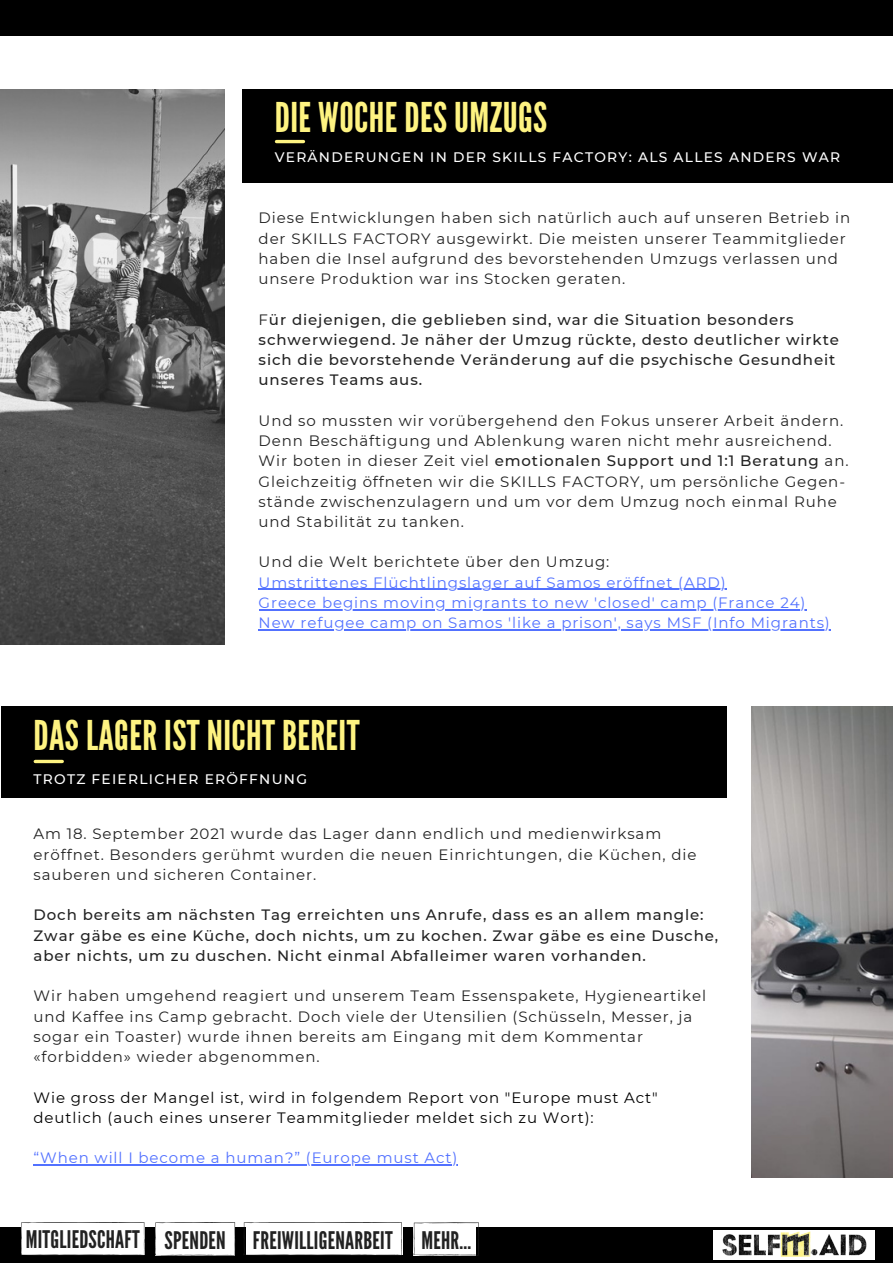
<style>
.page{position:relative;width:893px;height:1264px;background:#fff}
.page>*{position:absolute;margin:0;border:0;box-sizing:border-box;transform-origin:0 0}
.t1{font:40.95px "League Gothic";letter-spacing:.01em;color:#fef381}
.t2{font:24.15px "League Gothic";letter-spacing:.01em;color:#222}
.t3{font:15px/20.2px "Montserrat";letter-spacing:.06em;color:#222}
.t4{font:500 15px/20.2px "Montserrat";letter-spacing:.06em;color:#222}
.t5{font:15px/20.2px "Montserrat";letter-spacing:.06em;color:#5271ff}
.t6{font:15px/20.2px "Montserrat";letter-spacing:.06em;color:#000}
.t7{font:500 13.8px "Montserrat";letter-spacing:.09em;color:#fff}
.s1{font-weight:400}
.s2{font-weight:500}
</style>
<div class="page">
<div style="left:0;top:1227px;width:892px;height:35px;background:#000"></div>
<div style="left:0;top:0;width:892px;height:36px;background:#000"></div>
<img style="left:0;top:89px;width:224px;height:555px">
<img style="left:751px;top:706px;width:141px;height:471px">
<div style="left:242px;top:89px;width:650px;height:94px;background:#000"></div>
<hr style="left:276px;top:140px;width:27px;height:3px;background:#fef381">
<img style="left:713px;top:1230px;width:158px;height:30px">
<div style="left:1px;top:706px;width:725px;height:91px;background:#000"></div>
<svg style="left:35px;top:759px;width:27px;height:4px"></svg>
<hr style="left:258px;top:589px;width:468px;height:1px;background:#5271ff">
<hr style="left:258px;top:609px;width:548px;height:1px;background:#5271ff">
<hr style="left:258px;top:629px;width:572px;height:1px;background:#5271ff">
<hr style="left:34px;top:1164px;width:424px;height:1px;background:#5271ff">
<svg style="left:413px;top:1222px;width:66px;height:33px"></svg>
<svg style="left:155px;top:1222px;width:80px;height:33px"></svg>
<svg style="left:243px;top:1222px;width:159px;height:33px"></svg>
<svg style="left:21px;top:1222px;width:124px;height:33px"></svg>
<h1 class="t1" style="left:275px;top:94px;width:274px">DIE WOCHE DES UMZUGS</h1>
<p class="t7" style="left:275px;top:149px;width:567px">VERÄNDERUNGEN IN DER SKILLS FACTORY: ALS ALLES ANDERS WAR</p>
<p class="t3" style="left:258px;top:208px;width:593px">Diese Entwicklungen haben sich natürlich auch auf unseren Betrieb in der SKILLS FACTORY ausgewirkt. Die meisten unserer Teammitglieder haben die Insel aufgrund des bevorstehenden Umzugs verlassen und unsere Produktion war ins Stocken geraten.</p>
<p class="t4" style="left:258px;top:309px;width:582px"><span class="s1">F</span>ür diejenigen, die geblieben sind, war die Situation besonders schwerwiegend. Je näher der Umzug rückte, desto deutlicher wirkte sich die bevorstehende Veränderung auf die psychische Gesundheit unseres Teams aus.</p>
<p class="t3" style="left:258px;top:410px;width:591px">Und so mussten wir vorübergehend den Fokus unserer Arbeit ändern.<br>Denn Beschäftigung und Ablenkung waren nicht mehr ausreichend.<br>Wir boten in dieser Zeit viel <span class="s2">emotionalen Support und 1:1 Beratung</span> an.<br>Gleichzeitig öffneten wir die SKILLS FACTORY, um persönliche Gegen&shy;stände zwischenzulagern und um vor dem Umzug noch einmal Ruhe und Stabilität zu tanken.</p>
<p class="t3" style="left:258px;top:552px;width:352px">Und die Welt berichtete über den Umzug:</p>
<p class="t5" style="left:258px;top:572px;width:572px">Umstrittenes Flüchtlingslager auf Samos eröffnet (ARD)<br>Greece begins moving migrants to new 'closed' camp (France 24)<br>New refugee camp on Samos 'like a prison', says MSF (Info Migrants)</p>
<h1 class="t1" style="left:34px;top:711px;width:327px">DAS LAGER IST NICHT BEREIT</h1>
<p class="t7" style="left:34px;top:770px;width:275px">TROTZ FEIERLICHER ERÖFFNUNG</p>
<p class="t3" style="left:34px;top:824px;width:664px">Am 18. September 2021 wurde das Lager dann endlich und medienwirksam eröffnet. Besonders gerühmt wurden die neuen Einrichtungen, die Küchen, die sauberen und sicheren Container.</p>
<p class="t4" style="left:34px;top:904px;width:686px">Doch bereits am nächsten Tag erreichten uns Anrufe, dass es an allem mangle:<br>Zwar gäbe es eine Küche, doch nichts, um zu kochen. Zwar gäbe es eine Dusche, aber nichts, um zu duschen. Nicht einmal Abfalleimer waren vorhanden.</p>
<p class="t3" style="left:34px;top:985px;width:674px">Wir haben umgehend reagiert und unserem Team Essenspakete, Hygieneartikel und Kaffee ins Camp gebracht. Doch viele der Utensilien (Schüsseln, Messer, ja sogar ein Toaster) wurde ihnen bereits am Eingang mit dem Kommentar «forbidden» wieder abgenommen.</p>
<p class="t6" style="left:34px;top:1087px;width:625px">Wie gross der Mangel ist, wird in folgendem Report von "Europe must Act" deutlich (auch eines unserer Teammitglieder meldet sich zu Wort):</p>
<p class="t5" style="left:34px;top:1147px;width:425px">“When will I become a human?” (Europe must Act)</p>
<h2 class="t2" style="left:26px;top:1225px;width:447px">MITGLIEDSCHAFT SPENDEN FREIWILLIGENARBEIT MEHR...</h2>
</div>
